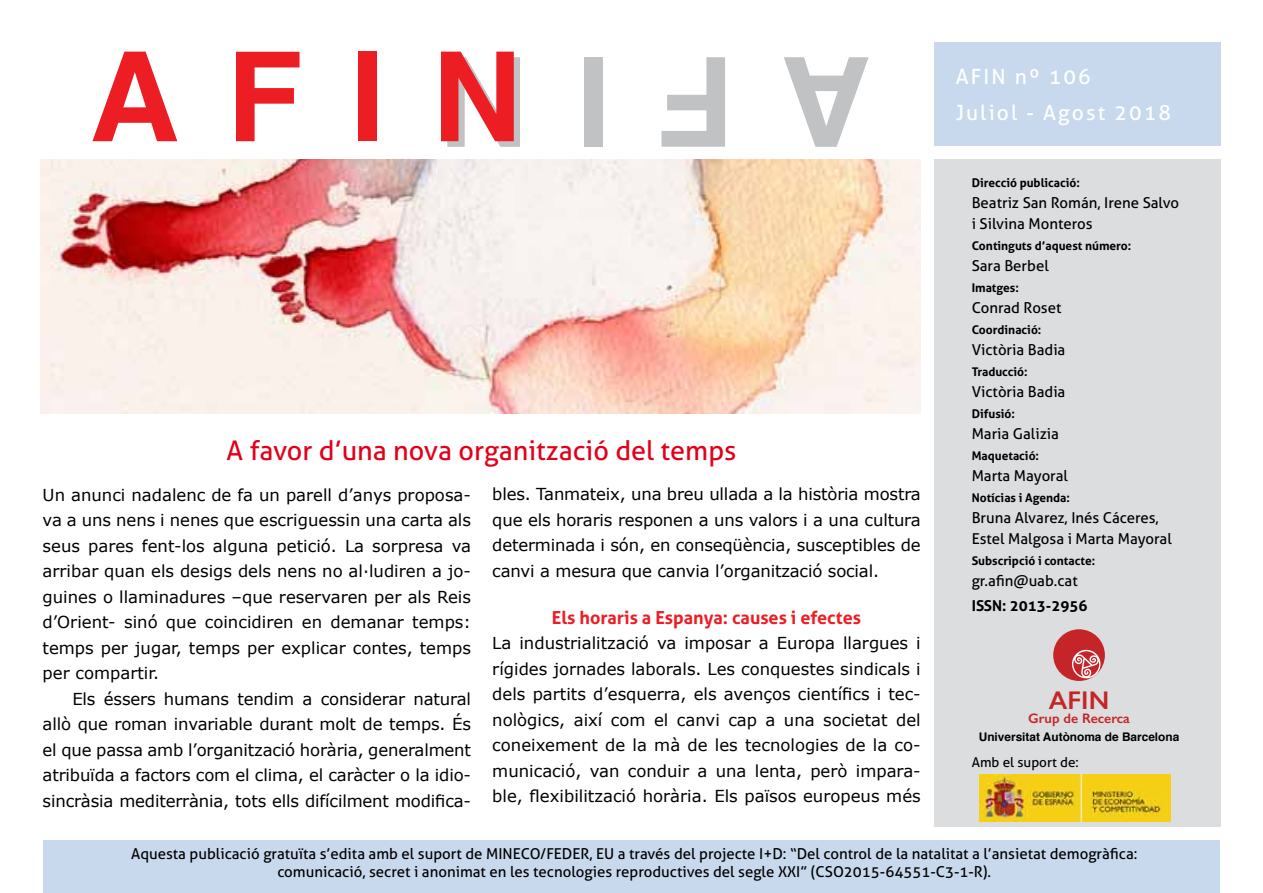
<style>
.page{position:relative;width:1263px;height:893px;background:#fff}
.page>*{position:absolute;margin:0;border:0;box-sizing:border-box;transform-origin:0 0}
.t1{font:700 124.5px "Helvetica";color:#c0c2c4}
.t2{font:700 124.5px "Helvetica";color:#ed1d24}
.t3{font:27px "Aller";color:#e2001a}
.t4{font:600 25.65px "Gill Sans";color:#c52528}
.t5{font:21px/36px "Aller";letter-spacing:.1em;color:#fff}
.t6{font:700 18px "Aller";color:#ed1d24}
.t7{font:16.5px/25.5px "Verdana";letter-spacing:-.01em;color:#000;text-align:justify}
.t8{font:15px/21px "Aller";color:#000}
.t9{font:700 15px "Aller";color:#000}
.t10{font:600 13.8px "Gill Sans";color:#c52528}
.t11{font:13.5px "Aller";color:#000}
.t12{font:700 12px "Aller";color:#000}
.t13{font:700 11.85px "Helvetica";color:#000}
</style>
<div class="page">
<div style="left:43px;top:840px;width:1177px;height:53px;background:#c8d9ee"></div>
<img style="left:41px;top:159px;width:879px;height:254px">
<div style="left:934px;top:159px;width:286px;height:668px;background:#dcddde"></div>
<div style="left:934px;top:43px;width:286px;height:103px;background:#c8d9ee"></div>
<img style="left:980px;top:775px;width:190px;height:46px">
<div style="left:1053px;top:629px;width:52px;height:52px;background:#c52528;border-radius:50%"></div>
<svg style="left:1072px;top:650px;width:28px;height:28px"></svg>
<h1 class="t2" style="left:89px;top:-3px;width:434px">AFIN</h1>
<h1 class="t1" style="left:872px;top:202px;width:434px;rotate:-180deg">AFIN</h1>
<h2 class="t3" style="left:227px;top:434px;width:511px">A favor d’una nova organització del temps</h2>
<p class="t7" style="left:43px;top:482px;width:430px">Un anunci nadalenc de fa un parell d’anys proposa&shy;va a uns nens i nenes que escriguessin una carta als seus pares fent-los alguna petició. La sorpresa va arribar quan els desigs dels nens no al·ludiren a jo&shy;guines o llaminadures –que reservaren per als Reis d’Orient- sinó que coincidiren en demanar temps: temps per jugar, temps per explicar contes, temps per compartir.</p>
<p class="t7" style="left:43px;top:686px;width:430px;text-indent:30px">Els éssers humans tendim a considerar natural allò que roman invariable durant molt de temps. És el que passa amb l’organització horària, generalment atribuïda a factors com el clima, el caràcter o la idio&shy;sincràsia mediterrània, tots ells difícilment modifica-</p>
<p class="t7" style="left:492px;top:482px;width:430px">bles. Tanmateix, una breu ullada a la història mostra que els horaris responen a uns valors i a una cultura determinada i són, en conseqüència, susceptibles de canvi a mesura que canvia l’organització social.</p>
<p class="t6" style="left:552px;top:606px;width:311px">Els horaris a Espanya: causes i efectes</p>
<p class="t7" style="left:492px;top:630px;width:430px">La industrialització va imposar a Europa llargues i rígides jornades laborals. Les conquestes sindicals i dels partits d’esquerra, els avenços científics i tec&shy;nològics, així com el canvi cap a una societat del coneixement de la mà de les tecnologies de la co&shy;municació, van conduir a una lenta, però impara&shy;ble, flexibilització horària. Els països europeus més</p>
<p class="t5" style="left:956px;top:59px;width:217px">AFIN nº 106<br>Juliol - Agost 2018</p>
<p class="t12" style="left:972px;top:175px;width:110px">Direcció publicació:</p>
<p class="t8" style="left:972px;top:192px;width:209px">Beatriz San Román, Irene Salvo i Silvina Monteros</p>
<p class="t12" style="left:972px;top:238px;width:161px">Continguts d’aquest número:</p>
<p class="t8" style="left:972px;top:255px;width:79px">Sara Berbel</p>
<p class="t12" style="left:972px;top:280px;width:49px">Imatges:</p>
<p class="t8" style="left:972px;top:297px;width:91px">Conrad Roset</p>
<p class="t12" style="left:972px;top:322px;width:71px">Coordinació:</p>
<p class="t8" style="left:972px;top:339px;width:95px">Victòria Badia</p>
<p class="t12" style="left:972px;top:364px;width:57px">Traducció:</p>
<p class="t8" style="left:972px;top:381px;width:95px">Victòria Badia</p>
<p class="t12" style="left:972px;top:406px;width:45px">Difusió:</p>
<p class="t8" style="left:972px;top:423px;width:89px">Maria Galizia</p>
<p class="t12" style="left:972px;top:448px;width:69px">Maquetació:</p>
<p class="t8" style="left:972px;top:465px;width:98px">Marta Mayoral</p>
<p class="t12" style="left:972px;top:490px;width:100px">Notícias i Agenda:</p>
<p class="t8" style="left:972px;top:507px;width:202px">Bruna Alvarez, Inés Cáceres,<br>Estel Malgosa i Marta Mayoral</p>
<p class="t12" style="left:972px;top:553px;width:125px">Subscripció i contacte:</p>
<p class="t8" style="left:972px;top:570px;width:108px">gr.afin@uab.cat</p>
<p class="t9" style="left:972px;top:596px;width:117px">ISSN: 2013-2956</p>
<h3 class="t4" style="left:1049px;top:684px;width:62px">AFIN</h3>
<p class="t10" style="left:1028px;top:710px;width:103px">Grup de Recerca</p>
<p class="t13" style="left:979px;top:727px;width:202px">Universitat Autònoma de Barcelona</p>
<p class="t11" style="left:972px;top:754px;width:109px">Amb el suport de:</p>
<p class="t8" style="left:131px;top:844px;width:1008px;line-height:18px;text-align:center">Aquesta publicació gratuïta s’edita amb el suport de MINECO/FEDER, EU a través del projecte I+D: “Del control de la natalitat a l’ansietat demogràfica: comunicació, secret i anonimat en les tecnologies reproductives del segle XXI” (CSO2015-64551-C3-1-R).</p>
</div>
